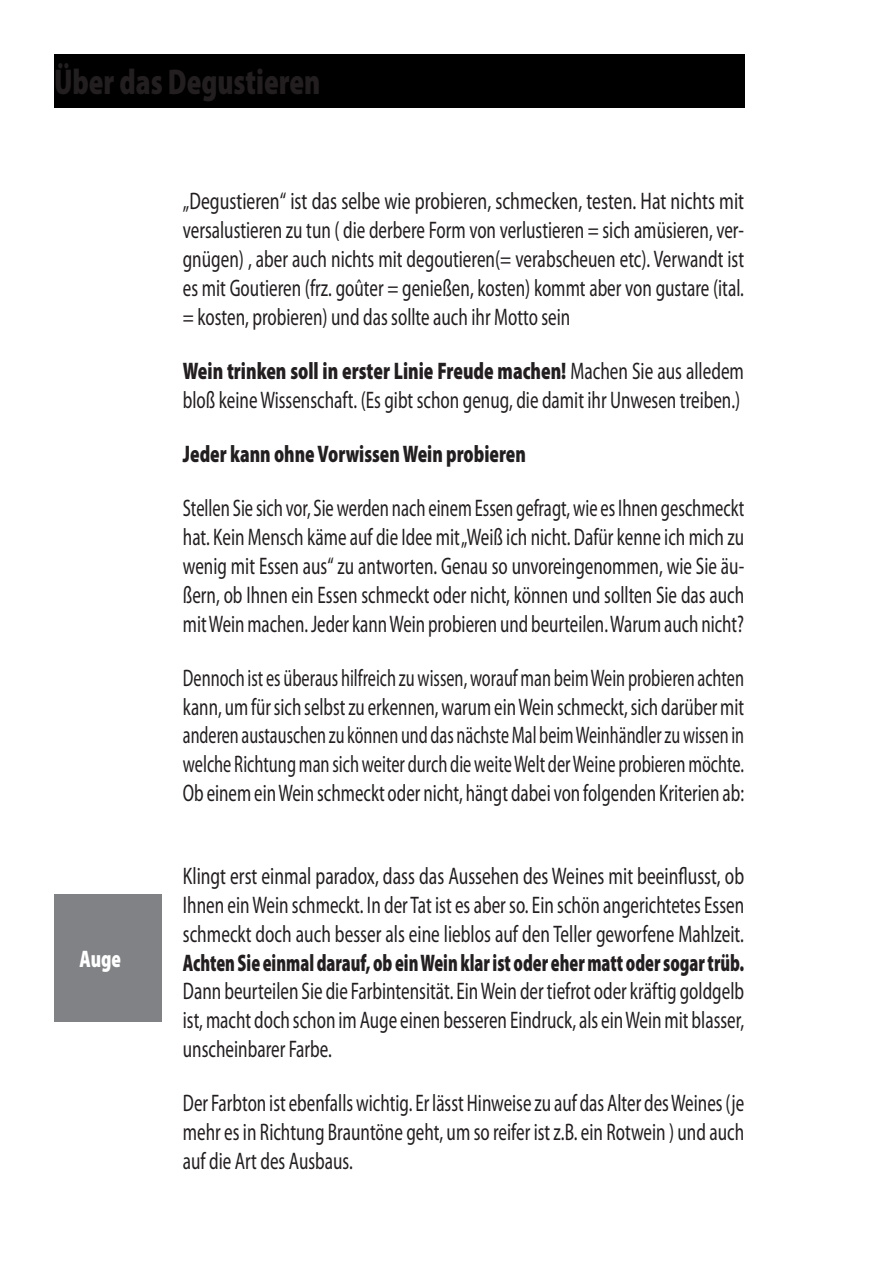
<style>
.page{position:relative;width:893px;height:1263px;background:#fff}
.page>*{position:absolute;margin:0;border:0;box-sizing:border-box;transform-origin:0 0}
.t1{font:900 semi-condensed 36px "Myriad Pro";color:#231f20;scale:.8 1}
.t2{font:semi-condensed 24px/28.8px "Myriad Pro";color:#231f20;text-align:justify;scale:.74 1}
.t3{font:semi-condensed 24px/28.8px "Myriad Pro";color:#231f20;text-align:justify;scale:.75 1}
.t4{font:semi-condensed 24px/28.8px "Myriad Pro";color:#231f20;text-align:justify;scale:.8 1}
.t5{font:semi-condensed 24px/28.8px "Myriad Pro";color:#231f20;scale:.78 1}
.t6{font:semi-condensed 24px/28.8px "Myriad Pro";color:#231f20;text-align:justify;scale:.79 1}
.t7{font:semi-condensed 24px/28.8px "Myriad Pro";color:#231f20;text-align:justify;scale:.77 1}
.t8{font:900 semi-condensed 24px "Myriad Pro";color:#231f20;scale:.72 1}
.t9{font:900 semi-condensed 24px "Myriad Pro";color:#231f20;scale:.78 1}
.t10{font:900 semi-condensed 24px "Myriad Pro";color:#fff;scale:.78 1}
.s1{font-weight:900}
</style>
<div class="page">
<div style="left:54px;top:54px;width:690px;height:53px;background:#000"></div>
<div style="left:54px;top:894px;width:108px;height:128px;background:#808285"></div>
<h1 class="t1" style="left:54px;top:58px;width:335px">Über das Degustieren</h1>
<p class="t10" style="left:80px;top:943px;width:55px">Auge</p>
<p class="t4" style="left:183px;top:187px;width:703px">„Degustieren“ ist das selbe wie probieren, schmecken, testen. Hat nichts mit versalustieren zu tun ( die derbere Form von verlustieren = sich amüsieren, ver&shy;gnügen) , aber auch nichts mit degoutieren(= verabscheuen etc). Verwandt ist es mit Goutieren (frz. goûter = genießen, kosten) kommt aber von gustare (ital. = kosten, probieren) und das sollte auch ihr Motto sein</p>
<p class="t5" style="left:183px;top:356px;width:721px"><span class="s1">Wein trinken soll in erster Linie Freude machen!</span> Machen Sie aus alledem bloß keine Wissenschaft. (Es gibt schon genug, die damit ihr Unwesen treiben.)</p>
<p class="t9" style="left:183px;top:438px;width:441px">Jeder kann ohne Vorwissen Wein probieren</p>
<p class="t3" style="left:183px;top:494px;width:750px">Stellen Sie sich vor, Sie werden nach einem Essen gefragt, wie es Ihnen geschmeckt hat. Kein Mensch käme auf die Idee mit „Weiß ich nicht. Dafür kenne ich mich zu wenig mit Essen aus“ zu antworten. Genau so unvoreingenommen, wie Sie äu&shy;ßern, ob Ihnen ein Essen schmeckt oder nicht, können und sollten Sie das auch mit Wein machen. Jeder kann Wein probieren und beurteilen. Warum auch nicht?</p>
<p class="t2" style="left:183px;top:663px;width:760px">Dennoch ist es überaus hilfreich zu wissen, worauf man beim Wein probieren achten kann, um für sich selbst zu erkennen, warum ein Wein schmeckt, sich darüber mit anderen austauschen zu können und das nächste Mal beim Weinhändler zu wissen in welche Richtung man sich weiter durch die weite Welt der Weine probieren möchte.<br>Ob einem ein Wein schmeckt oder nicht, hängt dabei von folgenden Kriterien ab:</p>
<p class="t6" style="left:183px;top:861px;width:712px">Klingt erst einmal paradox, dass das Aussehen des Weines mit beeinflusst, ob Ihnen ein Wein schmeckt. In der Tat ist es aber so. Ein schön angerichtetes Essen schmeckt doch auch besser als eine lieblos auf den Teller geworfene Mahlzeit.</p>
<p class="t8" style="left:183px;top:947px;width:781px">Achten Sie einmal darauf, ob ein Wein klar ist oder eher matt oder sogar trüb.</p>
<p class="t5" style="left:183px;top:977px;width:721px;text-align:justify">Dann beurteilen Sie die Farbintensität. Ein Wein der tiefrot oder kräftig goldgelb ist, macht doch schon im Auge einen besseren Eindruck, als ein Wein mit blasser, unscheinbarer Farbe.</p>
<p class="t7" style="left:183px;top:1088px;width:731px">Der Farbton ist ebenfalls wichtig. Er lässt Hinweise zu auf das Alter des Weines (je mehr es in Richtung Brauntöne geht, um so reifer ist z.B. ein Rotwein ) und auch auf die Art des Ausbaus.</p>
</div>
